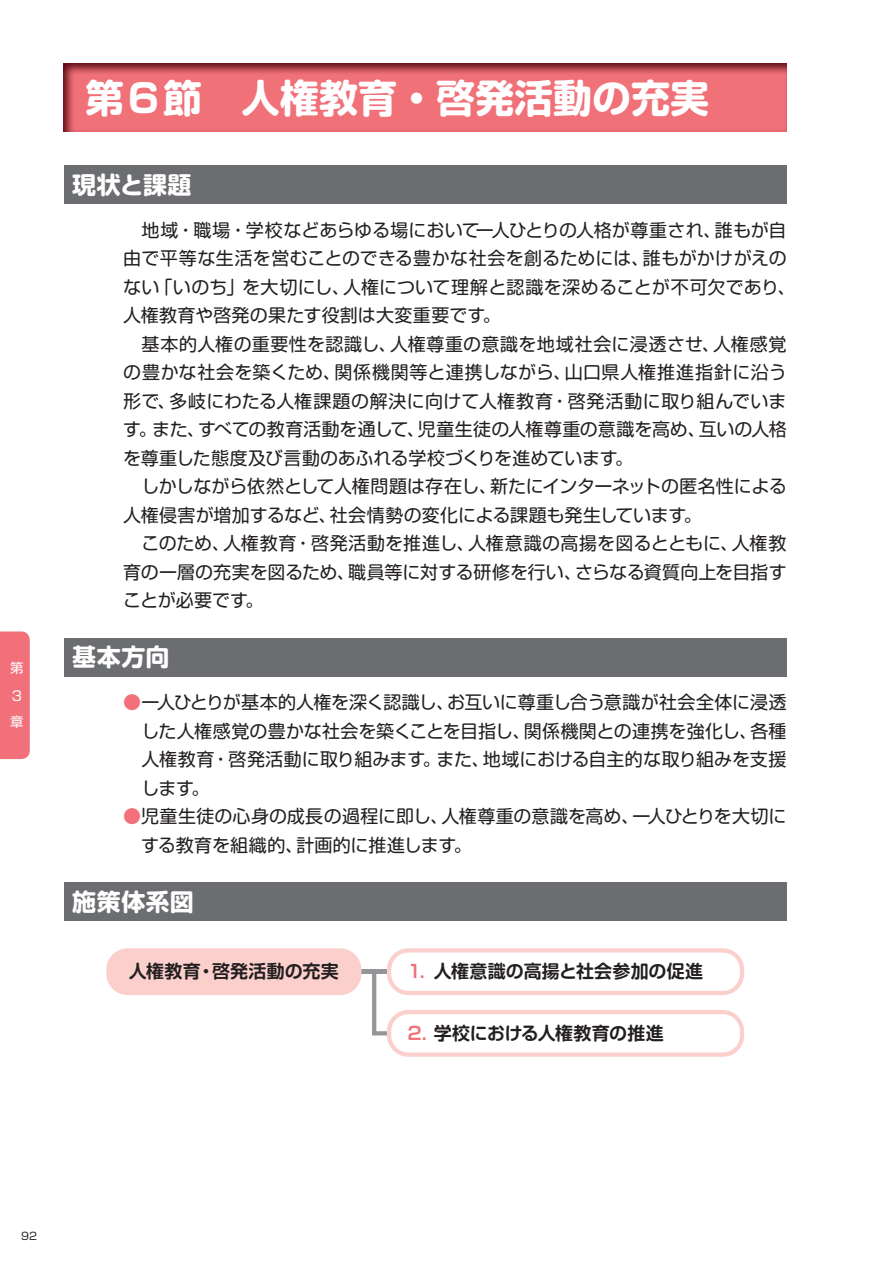
<style>
.page{position:relative;width:893px;height:1263px;background:#fff}
.page>*{position:absolute;margin:0;border:0;box-sizing:border-box;transform-origin:0 0}
.t1{font:700 39px "Soft Go Std";color:#fff}
.t2{font:700 24px "Soft Go Std";letter-spacing:.02em;color:#fff}
.t3{font:18px/28.5px "Soft Go Std";letter-spacing:.005em;color:#231f20}
.t4{font:700 18px "Soft Go Std De";letter-spacing:.005em;color:#231f20}
.t5{font:700 18px "Soft Go Std De";letter-spacing:-.025em;color:#231f20}
.t6{font:700 18px "Soft Go Std De";color:#f17079}
.t7{font:13.5px/27px "Soft Go Std";color:#fff}
.t8{font:10.5px "Soft Go Std";color:#231f20}
.s1{color:#f17079}
</style>
<div class="page">
<div style="left:64px;top:166px;width:723px;height:38px;background:#6c6d70"></div>
<div style="left:64px;top:638px;width:723px;height:38px;background:#6c6d70"></div>
<div style="left:64px;top:882px;width:723px;height:39px;background:#6c6d70"></div>
<img style="left:64px;top:64px;width:723px;height:68px">
<div style="left:361px;top:969px;width:26px;height:5px;background:#939598"></div>
<svg style="left:372px;top:948px;width:372px;height:109px"></svg>
<div style="left:106px;top:948px;width:255px;height:47px;background:#fbd0cc;border-radius:21px"></div>
<div style="left:0;top:631px;width:30px;height:128px;background:#f17079"></div>
<p class="t7" style="left:10px;top:654px;width:15px">第<br>３章</p>
<h1 class="t1" style="left:85px;top:70px;width:625px">第６節　人権教育・啓発活動の充実</h1>
<h2 class="t2" style="left:72px;top:168px;width:121px">現状と課題</h2>
<p class="t3" style="left:123px;top:214px;width:674px">　地域・職場・学校などあらゆる場において一人ひとりの人格が尊重され、誰もが自由で平等な生活を営むことのできる豊かな社会を創るためには、誰もがかけがえのない「いのち」を大切にし、人権について理解と認識を深めることが不可欠であり、人権教育や啓発の果たす役割は大変重要です。<br>　基本的人権の重要性を認識し、人権尊重の意識を地域社会に浸透させ、人権感覚の豊かな社会を築くため、関係機関等と連携しながら、山口県人権推進指針に沿う形で、多岐にわたる人権課題の解決に向けて人権教育・啓発活動に取り組んでいます。また、すべての教育活動を通して、児童生徒の人権尊重の意識を高め、互いの人格を尊重した態度及び言動のあふれる学校づくりを進めています。<br>　しかしながら依然として人権問題は存在し、新たにインターネットの匿名性による人権侵害が増加するなど、社会情勢の変化による課題も発生しています。<br>　このため、人権教育・啓発活動を推進し、人権意識の高揚を図るとともに、人権教育の一層の充実を図るため、職員等に対する研修を行い、さらなる資質向上を目指すことが必要です。</p>
<h2 class="t2" style="left:72px;top:640px;width:99px">基本方向</h2>
<p class="t3" style="left:142px;top:687px;width:646px;text-align:justify;text-indent:-18px"><span class="s1">●</span>.一人ひとりが基本的人権を深く認識し、お互いに尊重し合う意識が社会全体に浸透した人権感覚の豊かな社会を築くことを目指し、関係機関との連携を強化し、各種人権教育・啓発活動に取り組みます。また、地域における自主的な取り組みを支援します。</p>
<p class="t3" style="left:141px;top:801px;width:647px;text-indent:-18px"><span class="s1">●</span>.児童生徒の心身の成長の過程に即し、人権尊重の意識を高め、一人ひとりを大切にする教育を組織的、計画的に推進します。</p>
<h2 class="t2" style="left:72px;top:884px;width:123px">施策体系図</h2>
<p class="t4" style="left:129px;top:958px;width:211px">人権教育・啓発活動の充実</p>
<p class="t4" style="left:434px;top:958px;width:271px">人権意識の高揚と社会参加の促進</p>
<p class="t6" style="left:407px;top:958px;width:19px">1.</p>
<p class="t5" style="left:407px;top:1020px;width:258px"><span class="s1">2.</span> 学校における人権教育の推進</p>
<p class="t8" style="left:21px;top:1229px;width:17px">92</p>
</div>
